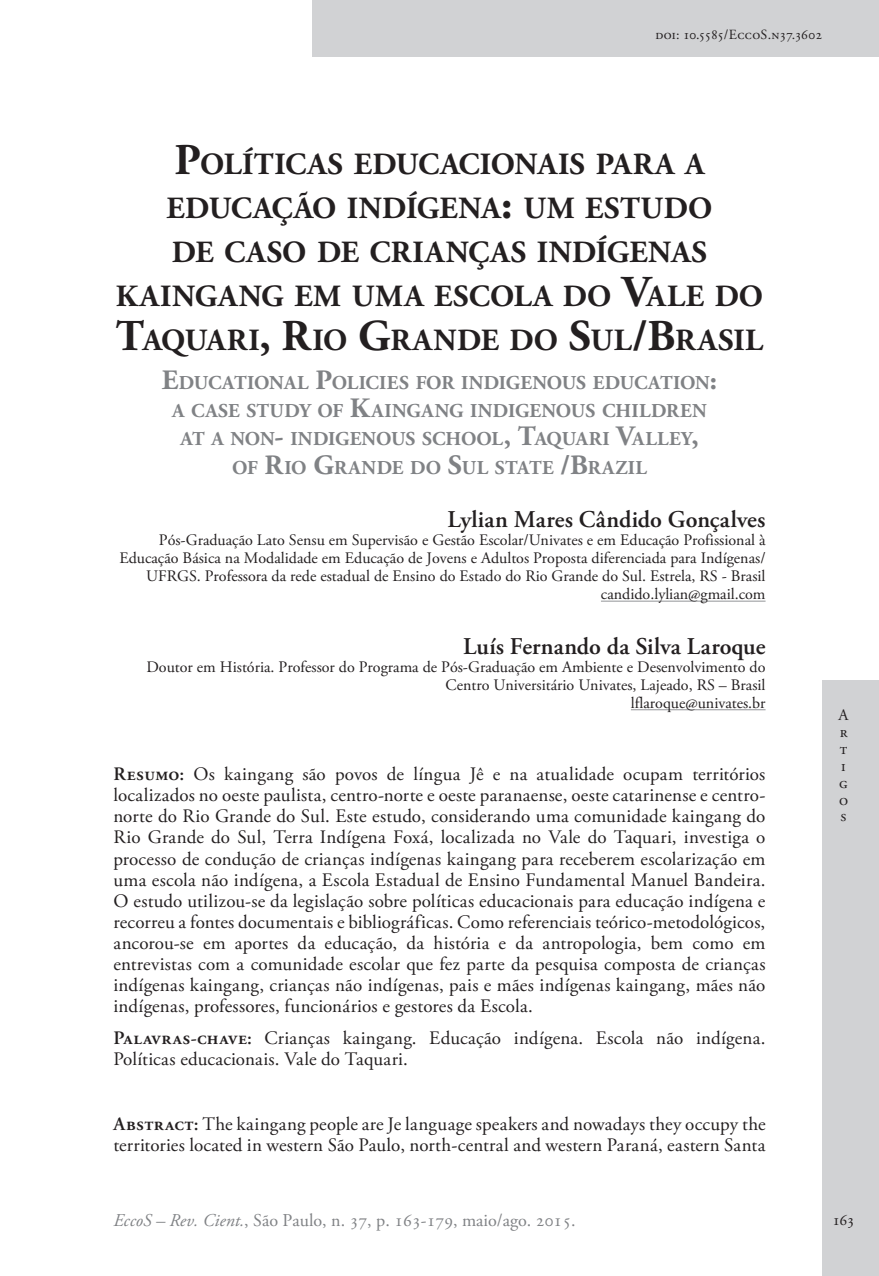
<style>
.page{position:relative;width:879px;height:1276px;background:#fff}
.page>*{position:absolute;margin:0;border:0;box-sizing:border-box;transform-origin:0 0}
.Ec_Titulo{font:700 30.8px/44px "Adobe Garamond Pro";letter-spacing:.015em;color:#231f20;text-align:center}
.Ec_Autor{font:600 24px "Adobe Garamond Pro";color:#231f20}
.Ec_Titulo_inglês{font:700 19.6px/28px "Adobe Garamond Pro";letter-spacing:.005em;color:#808285;text-align:center}
.Ec_a_resumo{font:19px/21px "Adobe Garamond Pro";letter-spacing:.01em;color:#231f20}
.t1{font:18px "Adobe Garamond Pro";color:#808285}
.Ec_Autor_creditos{font:16px/18px "Adobe Garamond Pro";color:#231f20;text-align:right}
.Ec_zxPaginador{font:16px/16.8px "Adobe Garamond Pro";color:#231f20}
.Ec_xxCantoSsups{font:14px "Adobe Garamond Pro";letter-spacing:.005em;color:#231f20}
.s1{font-size:44px}
.s2{font-size:28px}
.s3{font-weight:600}
.s4{font-style:italic}
</style>
<div class="page">
<div style="left:312px;top:0;width:567px;height:57px;background:#d1d2d4"></div>
<div style="left:822px;top:680px;width:57px;height:596px;background:#d1d2d4"></div>
<hr style="left:601px;top:601px;width:164px;height:1px;background:#939598">
<hr style="left:631px;top:709px;width:134px;height:1px;background:#939598">
<p class="Ec_xxCantoSsups" style="left:655px;top:26px;width:168px">doi: 10.5585/EccoS.n37.3602</p>
<p class="Ec_Titulo" style="left:116px;top:142px;width:649px"><span class="s1">P</span>OLÍTICAS EDUCACIONAIS PARA A<br>EDUCAÇÃO INDÍGENA<span class="s1">:</span> UM ESTUDO<br>DE CASO DE CRIANÇAS INDÍGENAS<br>KAINGANG EM UMA ESCOLA DO <span class="s1">V</span>ALE DO<br><span class="s1">T</span>AQUARI<span class="s1">, R</span>IO <span class="s1">G</span>RANDE DO <span class="s1">S</span>UL<span class="s1">/B</span>RASIL</p>
<p class="Ec_Titulo_inglês" style="left:162px;top:369px;width:556px"><span class="s2">E</span>DUCATIONAL <span class="s2">P</span>OLICIES FOR INDIGENOUS EDUCATION<span class="s2">:<br></span>A CASE STUDY OF <span class="s2">K</span>AINGANG INDIGENOUS CHILDREN AT A NON<span class="s2">-</span> INDIGENOUS SCHOOL<span class="s2">, T</span>AQUARI <span class="s2">V</span>ALLEY<span class="s2">,<br></span>OF <span class="s2">R</span>IO <span class="s2">G</span>RANDE DO <span class="s2">S</span>UL STATE <span class="s2">/B</span>RAZIL</p>
<p class="Ec_Autor" style="left:447px;top:505px;width:319px">Lylian Mares Cândido Gonçalves</p>
<p class="Ec_Autor_creditos" style="left:119px;top:531px;width:647px">Pós-Graduação Lato Sensu em Supervisão e Gestão Escolar/Univates e em Educação Profissional à<br>Educação Básica na Modalidade em Educação de Jovens e Adultos Proposta diferenciada para Indígenas/<br>UFRGS. Professora da rede estadual de Ensino do Estado do Rio Grande do Sul. Estrela, RS - Brasil</p>
<p class="Ec_Autor_creditos" style="left:601px;top:585px;width:166px">candido.lylian@gmail.com</p>
<p class="Ec_Autor" style="left:463px;top:632px;width:304px">Luís Fernando da Silva Laroque</p>
<p class="Ec_Autor_creditos" style="left:146px;top:658px;width:620px">Doutor em História. Professor do Programa de Pós-Graduação em Ambiente e Desenvolvimento do<br>Centro Universitário Univates, Lajeado, RS – Brasil</p>
<p class="Ec_Autor_creditos" style="left:631px;top:694px;width:136px">lflaroque@univates.br</p>
<p class="Ec_a_resumo" style="left:113px;top:764px;width:653px;text-align:justify"><span class="s3">Resumo:</span> Os kaingang são povos de língua Jê e na atualidade ocupam territórios localizados no oeste paulista, centro-norte e oeste paranaense, oeste catarinense e centro&shy;norte do Rio Grande do Sul. Este estudo, considerando uma comunidade kaingang do Rio Grande do Sul, Terra Indígena Foxá, localizada no Vale do Taquari, investiga o processo de condução de crianças indígenas kaingang para receberem escolarização em uma escola não indígena, a Escola Estadual de Ensino Fundamental Manuel Bandeira.<br>O estudo utilizou-se da legislação sobre políticas educacionais para educação indígena e recorreu a fontes documentais e bibliográficas. Como referenciais teórico-metodológicos, ancorou-se em aportes da educação, da história e da antropologia, bem como em entrevistas com a comunidade escolar que fez parte da pesquisa composta de crianças indígenas kaingang, crianças não indígenas, pais e mães indígenas kaingang, mães não indígenas, professores, funcionários e gestores da Escola.</p>
<p class="Ec_a_resumo" style="left:113px;top:1028px;width:653px"><span class="s3">Palavras-chave:</span> Crianças kaingang. Educação indígena. Escola não indígena.<br>Políticas educacionais. Vale do Taquari.</p>
<p class="Ec_a_resumo" style="left:113px;top:1114px;width:653px"><span class="s3">Abstract:</span> The kaingang people are Je language speakers and nowadays they occupy the territories located in western São Paulo, north-central and western Paraná, eastern Santa</p>
<p class="Ec_zxPaginador" style="left:838px;top:707px;width:11px">A r t i g o s</p>
<p class="t1" style="left:113px;top:1209px;width:464px"><span class="s4">EccoS – Rev. Cient.</span>, São Paulo, n. 37, p. 163-179, maio/ago. 2015.</p>
<p class="Ec_zxPaginador" style="left:832px;top:1212px;width:24px">163</p>
</div>
